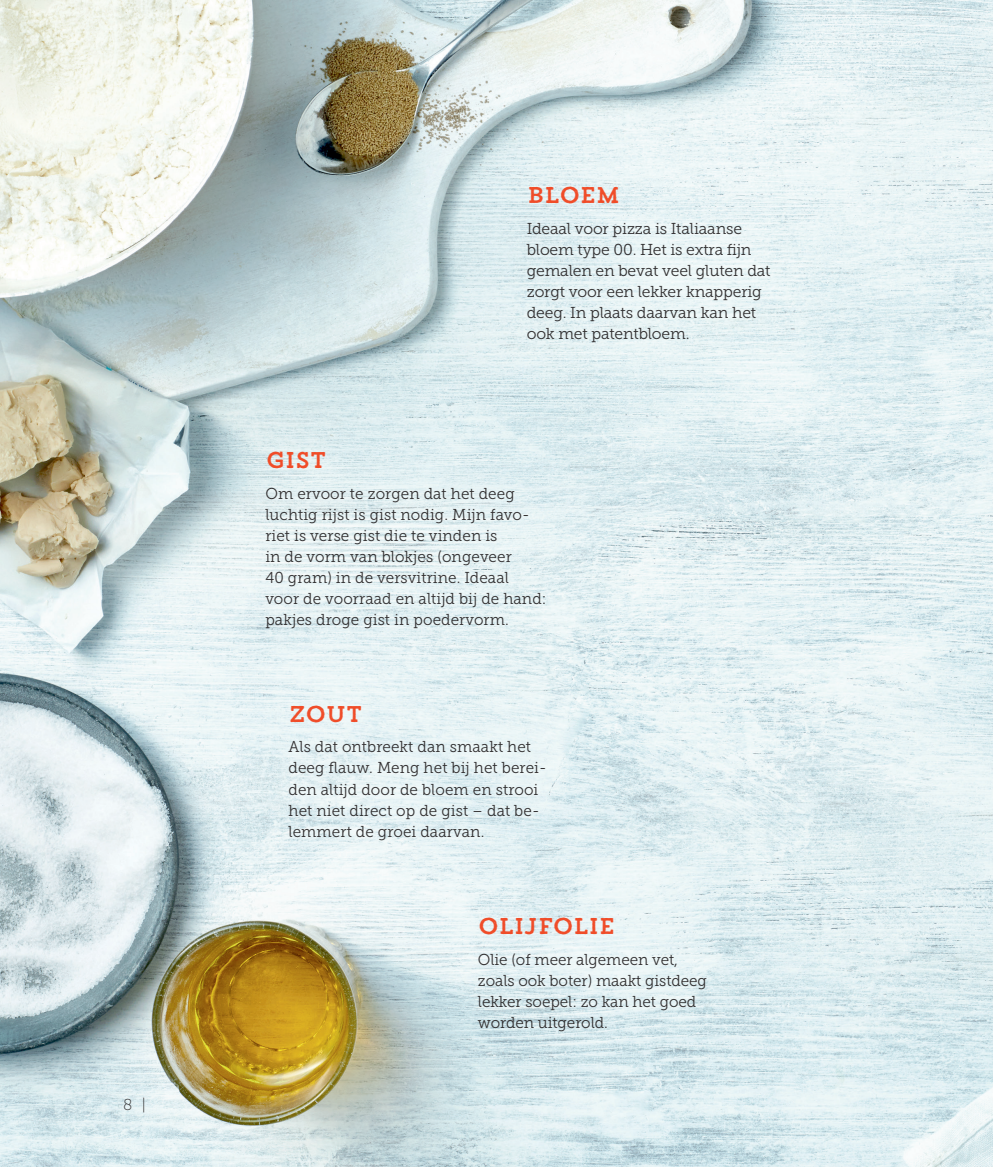
<style>
.page{position:relative;width:993px;height:1167px;background:#fff}
.page>*{position:absolute;margin:0;border:0;box-sizing:border-box;transform-origin:0 0}
.t1{font:22.75px "Trend HM Slab One";letter-spacing:-.05em;color:#f04c28}
.t2{font:15.75px/21px "Museo Slab 300";letter-spacing:.005em;color:#312f30}
.t3{font:15.75px "Museo Slab 100";color:#312f30}
</style>
<div class="page">
<img style="left:0;top:0;width:993px;height:1167px">
<p class="t3" style="left:123px;top:1096px;width:24px">8 |</p>
<h1 class="t1" style="left:526px;top:180px;width:96px">BLOEM</h1>
<p class="t2" style="left:526px;top:218px;width:245px">Ideaal voor pizza is Italiaanse bloem type 00. Het is extra fijn gemalen en bevat veel gluten dat zorgt voor een lekker knapperig deeg. In plaats daarvan kan het ook met patentbloem.</p>
<h1 class="t1" style="left:265px;top:446px;width:63px">GIST</h1>
<p class="t2" style="left:265px;top:483px;width:282px">Om ervoor te zorgen dat het deeg luchtig rijst is gist nodig. Mijn favo&shy;riet is verse gist die te vinden is<br>in de vorm van blokjes (ongeveer<br>40 gram) in de versvitrine. Ideaal voor de voorraad en altijd bij de hand: pakjes droge gist in poedervorm.</p>
<h1 class="t1" style="left:288px;top:699px;width:76px">ZOUT</h1>
<p class="t2" style="left:288px;top:736px;width:259px">Als dat ontbreekt dan smaakt het deeg flauw. Meng het bij het berei&shy;den altijd door de bloem en strooi het niet direct op de gist – dat be&shy;lemmert de groei daarvan.</p>
<h1 class="t1" style="left:478px;top:911px;width:139px">OLIJFOLIE</h1>
<p class="t2" style="left:478px;top:949px;width:230px">Olie (of meer algemeen vet, zoals ook boter) maakt gistdeeg lekker soepel: zo kan het goed worden uitgerold.</p>
</div>
